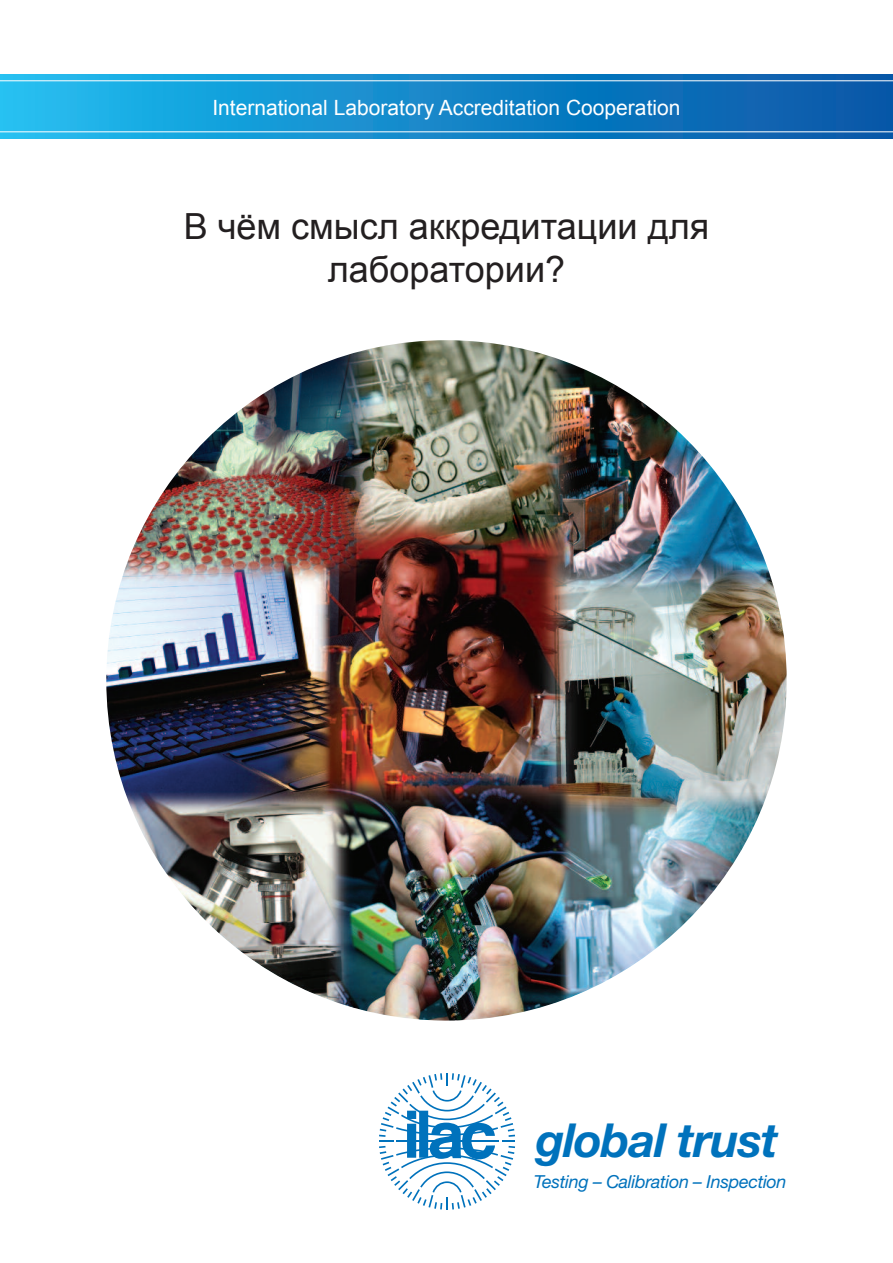
<style>
.page{position:relative;width:893px;height:1263px;background:#fff}
.page>*{position:absolute;margin:0;border:0;box-sizing:border-box;transform-origin:0 0}
.t1{font:italic 700 46.95px "Helvetica Neue";letter-spacing:-.025em;color:#0072bc}
.t2{font:36px/43.2px "Arial";color:#231f20;text-align:center}
.t3{font:21px "Arial";color:#fff}
.t4{font:italic 18px "Helvetica Neue";letter-spacing:-.02em;color:#0072bc}
</style>
<div class="page">
<img style="left:106px;top:340px;width:681px;height:680px;border-radius:50%">
<svg style="left:379px;top:1073px;width:136px;height:137px"></svg>
<svg style="left:0;top:74px;width:893px;height:64px;background:#1489ca"></svg>
<hr style="left:0;top:80px;width:893px;height:1px;background:#fff">
<hr style="left:0;top:131px;width:893px;height:1px;background:#fff">
<p class="t3" style="left:212px;top:96px;width:470px">International Laboratory Accreditation Cooperation</p>
<h2 class="t2" style="left:184px;top:205px;width:527px">В чём смысл аккредитации для лаборатории?</h2>
<h1 class="t1" style="left:536px;top:1124px;width:244px">global trust</h1>
<p class="t4" style="left:534px;top:1175px;width:254px">Testing – Calibration – Inspection</p>
</div>
